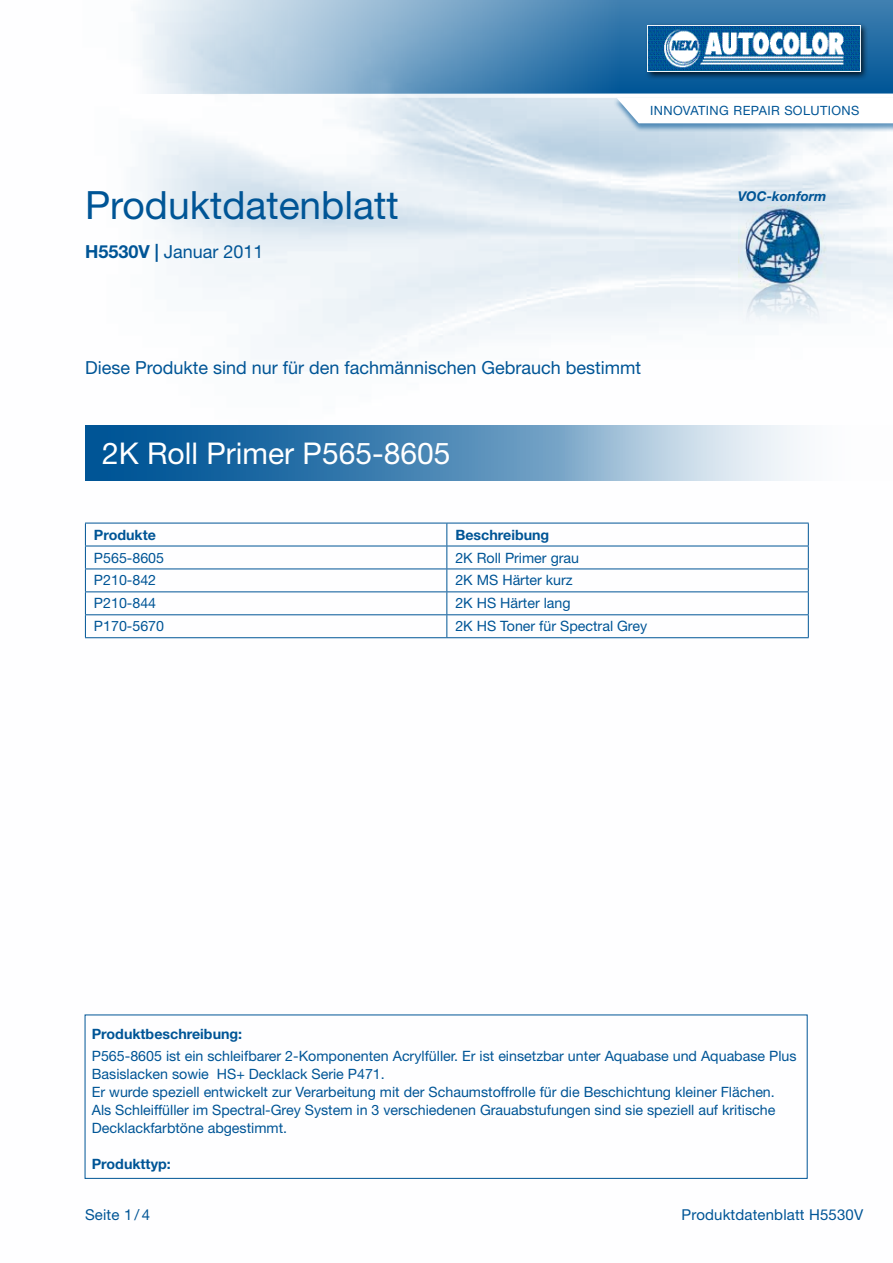
<style>
.page{position:relative;width:893px;height:1263px;background:#fff}
.page>*{position:absolute;margin:0;border:0;box-sizing:border-box;transform-origin:0 0}
.t1{font:39px "Helvetica Neue LT Std";color:#005596}
.t2{font:30px "Helvetica Neue LT Std";color:#fff}
.t3{font:18px "Helvetica Neue LT Std";color:#005596}
.t4{font:15px "Helvetica Neue LT Std";letter-spacing:.01em;color:#005596}
.t5{font:14.25px/18px "Helvetica Neue LT Std";color:#005596}
.t6{font:700 14.25px "Helvetica Neue LT Std";color:#005596}
.t7{font:italic 700 13.5px "Helvetica Neue LT Std";color:#005596}
.t8{font:12.75px "Helvetica Neue LT Std";letter-spacing:.055em;color:#005596}
.s1{font-weight:700}
</style>
<div class="page">
<img style="left:84px;top:98px;width:809px;height:1081px">
<svg style="left:138px;top:0;width:755px;height:94px;background:#73a1c5"></svg>
<div style="left:645px;top:23px;width:223px;height:57px;background:#000;opacity:.75"></div>
<img style="left:648px;top:26px;width:213px;height:46px">
<div style="left:612px;top:97px;width:281px;height:35px;background:#005596;opacity:.6"></div>
<svg style="left:617px;top:98px;width:276px;height:25px"></svg>
<svg style="left:85px;top:425px;width:808px;height:55px;background:#72a1c5"></svg>
<img style="left:738px;top:206px;width:91px;height:73px">
<img style="left:738px;top:279px;width:91px;height:64px">
<svg style="left:85px;top:524px;width:1px;height:113px"></svg>
<hr style="left:85px;top:523px;width:362px;height:1px;background:#005596">
<hr style="left:447px;top:523px;width:362px;height:1px;background:#005596">
<svg style="left:446px;top:523px;width:1px;height:114px"></svg>
<svg style="left:808px;top:523px;width:1px;height:114px"></svg>
<hr style="left:85px;top:546px;width:362px;height:1px;background:#005596">
<hr style="left:447px;top:546px;width:362px;height:1px;background:#005596">
<hr style="left:85px;top:568px;width:362px;height:1px;background:#005596">
<hr style="left:447px;top:568px;width:362px;height:1px;background:#005596">
<hr style="left:85px;top:591px;width:362px;height:1px;background:#005596">
<hr style="left:447px;top:591px;width:362px;height:1px;background:#005596">
<hr style="left:85px;top:614px;width:362px;height:1px;background:#005596">
<hr style="left:447px;top:614px;width:362px;height:1px;background:#005596">
<hr style="left:85px;top:637px;width:362px;height:1px;background:#005596">
<hr style="left:447px;top:637px;width:362px;height:1px;background:#005596">
<div style="left:85px;top:1014px;width:722px;height:165px;border:1px solid #005596"></div>
<h1 class="t1" style="left:85px;top:182px;width:315px">Produktdatenblatt</h1>
<p class="t3" style="left:85px;top:241px;width:180px"><span class="s1">H5530V |</span> Januar 2011</p>
<p class="t8" style="left:650px;top:103px;width:209px">Innovati ng Repair Solutions</p>
<p class="t7" style="left:738px;top:188px;width:90px">VOC-konform</p>
<p class="t3" style="left:85px;top:356px;width:558px">Diese Produkte sind nur für den fachmännischen Gebrauch bestimmt</p>
<h2 class="t2" style="left:102px;top:435px;width:350px">2K Roll Primer P565-8605</h2>
<p class="t6" style="left:94px;top:526px;width:64px">Produkte</p>
<p class="t6" style="left:455px;top:526px;width:95px">Beschreibung</p>
<p class="t5" style="left:94px;top:548px;width:72px">P565-8605</p>
<p class="t5" style="left:455px;top:548px;width:125px">2K Roll Primer grau</p>
<p class="t5" style="left:94px;top:571px;width:64px">P210-842</p>
<p class="t5" style="left:455px;top:571px;width:119px">2K MS Härter kurz</p>
<p class="t5" style="left:94px;top:594px;width:64px">P210-844</p>
<p class="t5" style="left:455px;top:594px;width:117px">2K HS Härter lang</p>
<p class="t5" style="left:94px;top:617px;width:72px">P170-5670</p>
<p class="t5" style="left:455px;top:617px;width:193px">2K HS Toner für Spectral Grey</p>
<p class="t6" style="left:92px;top:1025px;width:152px">Produktbeschreibung:</p>
<p class="t5" style="left:92px;top:1047px;width:706px">P565-8605 ist ein schleifbarer 2-Komponenten Acrylfüller. Er ist einsetzbar unter Aquabase und Aquabase Plus Basislacken sowie HS+ Decklack Serie P471.<br>Er wurde speziell entwickelt zur Verarbeitung mit der Schaumstoffrolle für die Beschichtung kleiner Flächen.<br>Als Schleiffüller im Spectral-Grey System in 3 verschiedenen Grauabstufungen sind sie speziell auf kritische Decklackfarbtöne abgestimmt.</p>
<p class="t6" style="left:92px;top:1155px;width:80px">Produkttyp:</p>
<p class="t4" style="left:85px;top:1206px;width:66px">Seite 1 / 4</p>
<p class="t4" style="left:682px;top:1206px;width:183px">Produktdatenblatt H5530V</p>
</div>
